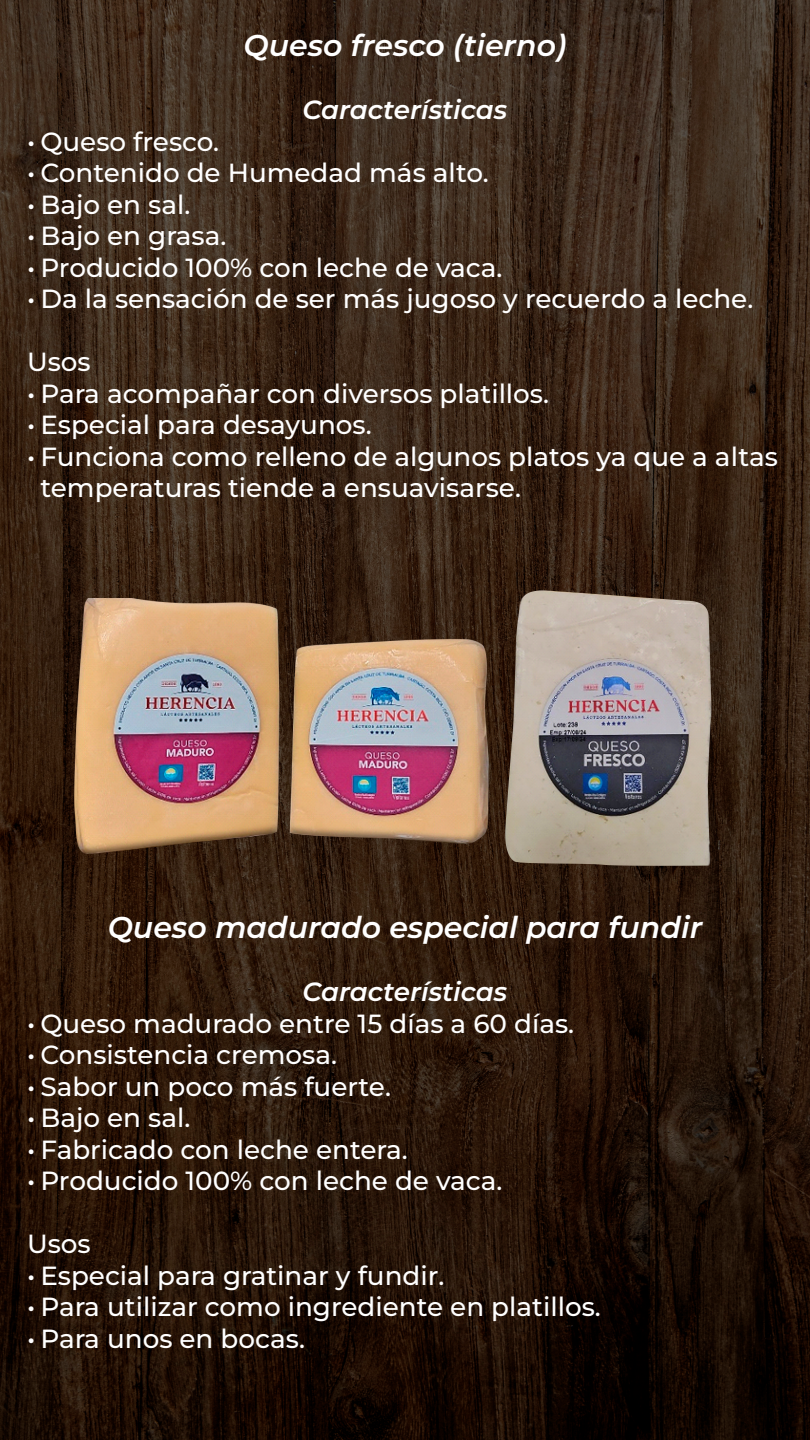
<style>
.page{position:relative;width:810px;height:1440px;background:#fff}
.page>*{position:absolute;margin:0;border:0;box-sizing:border-box;transform-origin:0 0}
.t1{font:italic 600 30px "Montserrat";color:#fff}
.t2{font:500 26.25px/31.5px "Montserrat";color:#fff}
.t3{font:italic 600 26.25px "Montserrat";color:#fff}
</style>
<div class="page">
<img style="left:0;top:0;width:810px;height:1440px">
<img style="left:344px;top:564px;width:439px;height:312px">
<img style="left:74px;top:598px;width:414px;height:255px">
<p class="t1" style="left:244px;top:24px;width:324px">Queso fresco (tierno)</p>
<p class="t3" style="left:303px;top:91px;width:206px">Características</p>
<p class="t2" style="left:27px;top:124px;width:194px">• Queso fresco.</p>
<p class="t2" style="left:27px;top:156px;width:463px">• Contenido de Humedad más alto.</p>
<p class="t2" style="left:27px;top:187px;width:165px">• Bajo en sal.</p>
<p class="t2" style="left:27px;top:219px;width:201px">• Bajo en grasa.</p>
<p class="t2" style="left:27px;top:250px;width:477px">• Producido 100% con leche de vaca.</p>
<p class="t2" style="left:27px;top:282px;width:728px">• Da la sensación de ser más jugoso y recuerdo a leche.</p>
<p class="t2" style="left:27px;top:345px;width:65px">Usos</p>
<p class="t2" style="left:27px;top:376px;width:524px">• Para acompañar con diversos platillos.</p>
<p class="t2" style="left:27px;top:408px;width:346px">• Especial para desayunos.</p>
<p class="t2" style="left:40px;top:439px;width:739px;text-indent:-14px">• Funciona como relleno de algunos platos ya que a altas temperaturas tiende a ensuavisarse.</p>
<p class="t1" style="left:108px;top:906px;width:596px">Queso madurado especial para fundir</p>
<p class="t3" style="left:303px;top:973px;width:206px">Características</p>
<p class="t2" style="left:27px;top:1006px;width:549px">• Queso madurado entre 15 días a 60 días.</p>
<p class="t2" style="left:27px;top:1038px;width:312px">• Consistencia cremosa.</p>
<p class="t2" style="left:27px;top:1069px;width:366px">• Sabor un poco más fuerte.</p>
<p class="t2" style="left:27px;top:1101px;width:165px">• Bajo en sal.</p>
<p class="t2" style="left:27px;top:1132px;width:382px">• Fabricado con leche entera.</p>
<p class="t2" style="left:27px;top:1164px;width:477px">• Producido 100% con leche de vaca.</p>
<p class="t2" style="left:27px;top:1227px;width:65px">Usos</p>
<p class="t2" style="left:27px;top:1258px;width:419px">• Especial para gratinar y fundir.</p>
<p class="t2" style="left:27px;top:1290px;width:575px">• Para utilizar como ingrediente en platillos.</p>
<p class="t2" style="left:27px;top:1321px;width:279px">• Para unos en bocas.</p>
</div>
